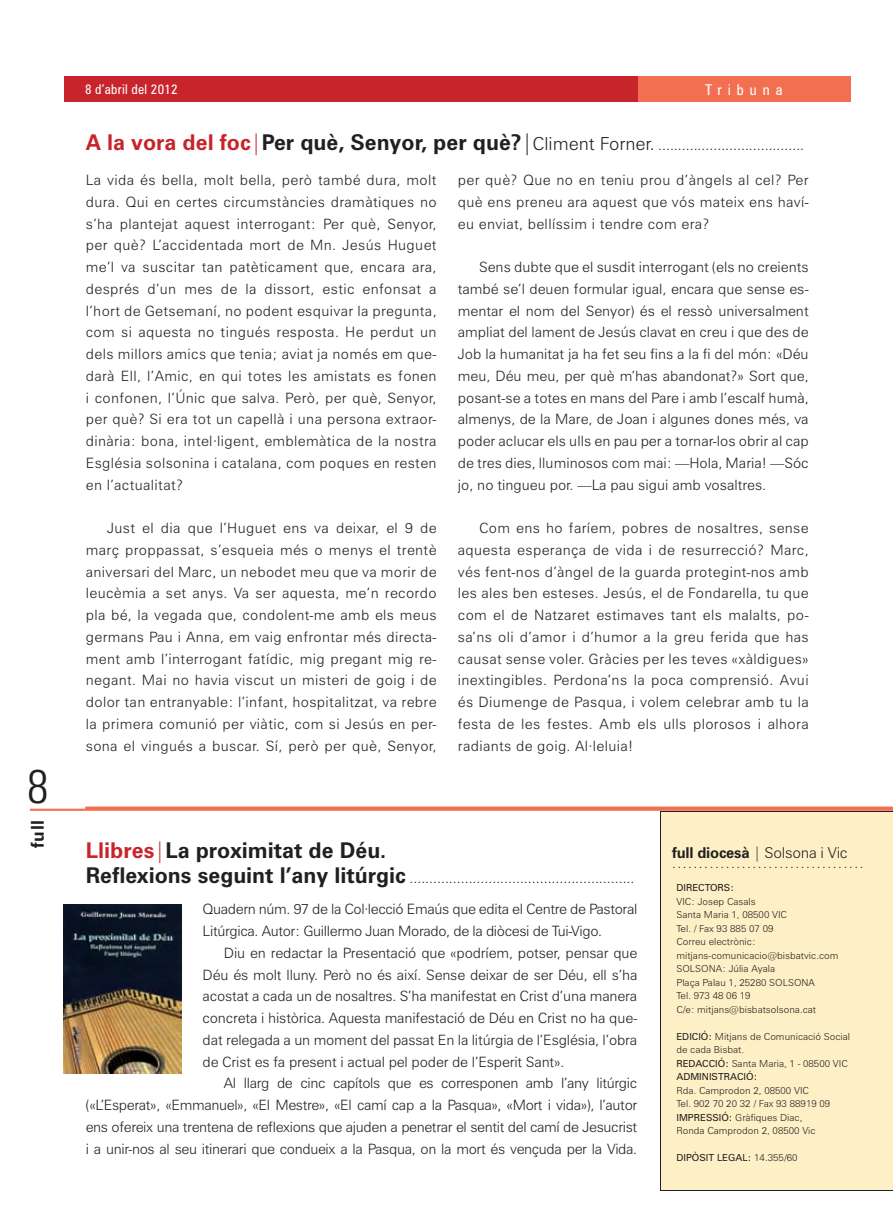
<style>
.page{position:relative;width:893px;height:1212px;background:#fff}
.page>*{position:absolute;margin:0;border:0;box-sizing:border-box;transform-origin:0 0}
.t1{font:300 condensed 48px "Zurich BT";color:#231f20}
.t2{font:700 21.75px "Zurich BT";color:#231f20}
.t3{font:700 17.7px "Zurich BT";color:#231f20}
.t4{font:300 15px "Zurich BT";letter-spacing:-.015em;color:#231f20}
.t5{font:condensed 15px "Zurich BT";letter-spacing:.4em;color:#fff}
.t6{font:300 14.25px/21.8px "Zurich BT";color:#231f20;text-align:justify}
.t7{font:300 14.25px/21.8px "Zurich BT";letter-spacing:-.025em;color:#231f20}
.t8{font:300 13.5px "Zurich BT";color:#231f20}
.t9{font:condensed 13.5px "Zurich BT";letter-spacing:.02em;color:#fff}
.t10{font:300 9.75px/13.5px "Zurich BT";color:#231f20}
.t11{font:9.75px "Zurich BT";color:#231f20}
.s1{font-weight:700;font-size:21.75px;color:#c8242b}
.s2{font-size:21.75px;color:#c8242b}
.s3{font-weight:700;font-size:21.75px}
.s4{font-size:21.75px}
.s5{font-size:18px}
.s6{color:#c8242b}
.s7{font-weight:300;color:#c8242b}
.s8{font-weight:700}
.s9{font-weight:400}
.s10{font-weight:300}
</style>
<div class="page">
<div style="left:661px;top:811px;width:232px;height:379px;background:#fef0c6"></div>
<hr style="left:661px;top:811px;width:232px;height:1px;background:#231f20">
<hr style="left:661px;top:811px;width:1px;height:379px;background:#231f20">
<hr style="left:661px;top:1190px;width:232px;height:1px;background:#231f20">
<div style="left:64px;top:77px;width:786px;height:25px;background:#c8242b"></div>
<div style="left:638px;top:77px;width:212px;height:25px;background:#f36f51"></div>
<svg style="left:30px;top:806px;width:863px;height:5px;background:#f4876f"></svg>
<img style="left:64px;top:905px;width:117px;height:169px">
<h1 class="t1" style="left:27px;top:756px;width:24px">8</h1>
<p class="t3" style="left:27px;top:848px;width:30px;rotate:-90deg">full</p>
<p class="t9" style="left:85px;top:81px;width:94px">8 d’abril del 2012</p>
<p class="t5" style="left:705px;top:81px;width:79px">Tribuna</p>
<p class="t6" style="left:86px;top:134px;width:720px"><span class="s1">A la vora del foc</span><span class="s2">|</span><span class="s3">Per què, Senyor, per què?</span><span class="s4">|</span><span class="s5">Climent Forner.</span> .....................................</p>
<p class="t6" style="left:86px;top:169px;width:352px">La vida és bella, molt bella, però també dura, molt dura. Qui en certes circumstàncies dramàtiques no s’ha plantejat aquest interrogant: Per què, Senyor, per què? L’accidentada mort de Mn. Jesús Huguet me’l va suscitar tan patèticament que, encara ara, després d’un mes de la dissort, estic enfonsat a l’hort de Getsemaní, no podent esquivar la pregunta, com si aquesta no tingués resposta. He perdut un dels millors amics que tenia; aviat ja només em que&shy;darà Ell, l’Amic, en qui totes les amistats es fonen i confonen, l’Únic que salva. Però, per què, Senyor, per què? Si era tot un capellà i una persona extraor&shy;dinària: bona, intel·ligent, emblemàtica de la nostra Església solsonina i catalana, com poques en resten en l’actualitat?</p>
<p class="t6" style="left:86px;top:517px;width:352px;text-indent:21px">Just el dia que l’Huguet ens va deixar, el 9 de març proppassat, s’esqueia més o menys el trentè aniversari del Marc, un nebodet meu que va morir de leucèmia a set anys. Va ser aquesta, me’n recordo pla bé, la vegada que, condolent-me amb els meus germans Pau i Anna, em vaig enfrontar més directa&shy;ment amb l’interrogant fatídic, mig pregant mig re&shy;negant. Mai no havia viscut un misteri de goig i de dolor tan entranyable: l’infant, hospitalitzat, va rebre la primera comunió per viàtic, com si Jesús en per&shy;sona el vingués a buscar. Sí, però per què, Senyor,</p>
<p class="t6" style="left:458px;top:169px;width:352px">per què? Que no en teniu prou d’àngels al cel? Per què ens preneu ara aquest que vós mateix ens haví&shy;eu enviat, bellíssim i tendre com era?</p>
<p class="t6" style="left:458px;top:256px;width:352px;text-indent:21px">Sens dubte que el susdit interrogant (els no creients també se’l deuen formular igual, encara que sense es&shy;mentar el nom del Senyor) és el ressò universalment ampliat del lament de Jesús clavat en creu i que des de Job la humanitat ja ha fet seu fins a la fi del món: «Déu meu, Déu meu, per què m’has abandonat?» Sort que, posant-se a totes en mans del Pare i amb l’escalf humà, almenys, de la Mare, de Joan i algunes dones més, va poder aclucar els ulls en pau per a tornar-los obrir al cap de tres dies, lluminosos com mai: —Hola, Maria! —Sóc jo, no tingueu por. —La pau sigui amb vosaltres.</p>
<p class="t6" style="left:458px;top:517px;width:352px;text-indent:21px">Com ens ho faríem, pobres de nosaltres, sense aquesta esperança de vida i de resurrecció? Marc, vés fent-nos d’àngel de la guarda protegint-nos amb les ales ben esteses. Jesús, el de Fondarella, tu que com el de Natzaret estimaves tant els malalts, po&shy;sa’ns oli d’amor i d’humor a la greu ferida que has causat sense voler. Gràcies per les teves «xàldigues» inextingibles. Perdona’ns la poca comprensió. Avui és Diumenge de Pasqua, i volem celebrar amb tu la festa de les festes. Amb els ulls plorosos i alhora radiants de goig. Al·leluia!</p>
<h2 class="t2" style="left:86px;top:837px;width:302px"><span class="s6">Llibres</span><span class="s7">|</span>La proximitat de Déu.</h2>
<p class="t6" style="left:86px;top:866px;width:550px"><span class="s3">Reflexions seguint l’any litúrgic</span> .........................................................</p>
<p class="t7" style="left:203px;top:898px;width:436px">Quadern núm. 97 de la Col·lecció Emaús que edita el Centre de Pastoral<br>Litúrgica. Autor: Guillermo Juan Morado, de la diòcesi de Tui-Vigo.</p>
<p class="t6" style="left:203px;top:942px;width:436px;text-indent:21px">Diu en redactar la Presentació que «podríem, potser, pensar que Déu és molt lluny. Però no és així. Sense deixar de ser Déu, ell s’ha acostat a cada un de nosaltres. S’ha manifestat en Crist d’una manera concreta i històrica. Aquesta manifestació de Déu en Crist no ha que&shy;dat relegada a un moment del passat En la litúrgia de l’Església, l’obra de Crist es fa present i actual pel poder de l’Esperit Sant».</p>
<p class="t6" style="left:86px;top:1072px;width:553px;text-indent:138px">Al llarg de cinc capítols que es corresponen amb l’any litúrgic («L’Esperat», «Emmanuel», «El Mestre», «El camí cap a la Pasqua», «Mort i vida»), l’autor ens ofereix una trentena de reflexions que ajuden a penetrar el sentit del camí de Jesucrist i a unir-nos al seu itinerari que condueix a la Pasqua, on la mort és vençuda per la Vida.</p>
<p class="t4" style="left:672px;top:843px;width:177px"><span class="s8">full diocesà</span> | Solsona i Vic</p>
<p class="t8" style="left:672px;top:855px;width:193px">....................................</p>
<p class="t11" style="left:676px;top:882px;width:59px">DIRECTORS:</p>
<p class="t10" style="left:676px;top:894px;width:164px">VIC: Josep Casals<br>Santa Maria 1, 08500 VIC<br>Tel. / Fax 93 885 07 09<br>Correu electrònic: mitjans-comunicacio@bisbatvic.com<br>SOLSONA: Júlia Ayala<br>Plaça Palau 1, 25280 SOLSONA<br>Tel. 973 48 06 19<br>C/e: mitjans@bisbatsolsona.cat</p>
<p class="t10" style="left:676px;top:1029px;width:175px"><span class="s9">EDICIÓ:</span> Mitjans de Comunicació Social de cada Bisbat.<br><span class="s9">REDACCIÓ:</span> Santa Maria, 1 - 08500 VIC<br><span class="s9">ADMINISTRACIÓ:</span></p>
<p class="t10" style="left:676px;top:1083px;width:155px">Rda. Camprodon 2, 08500 VIC<br>Tel. 902 70 20 32 / Fax 93 88919 09<br><span class="s9">IMPRESSIÓ:</span> Gràfiques Diac,<br>Ronda Camprodon 2, 08500 Vic</p>
<p class="t11" style="left:676px;top:1152px;width:123px">DIPÒSIT LEGAL: <span class="s10">14.355/60</span></p>
</div>
